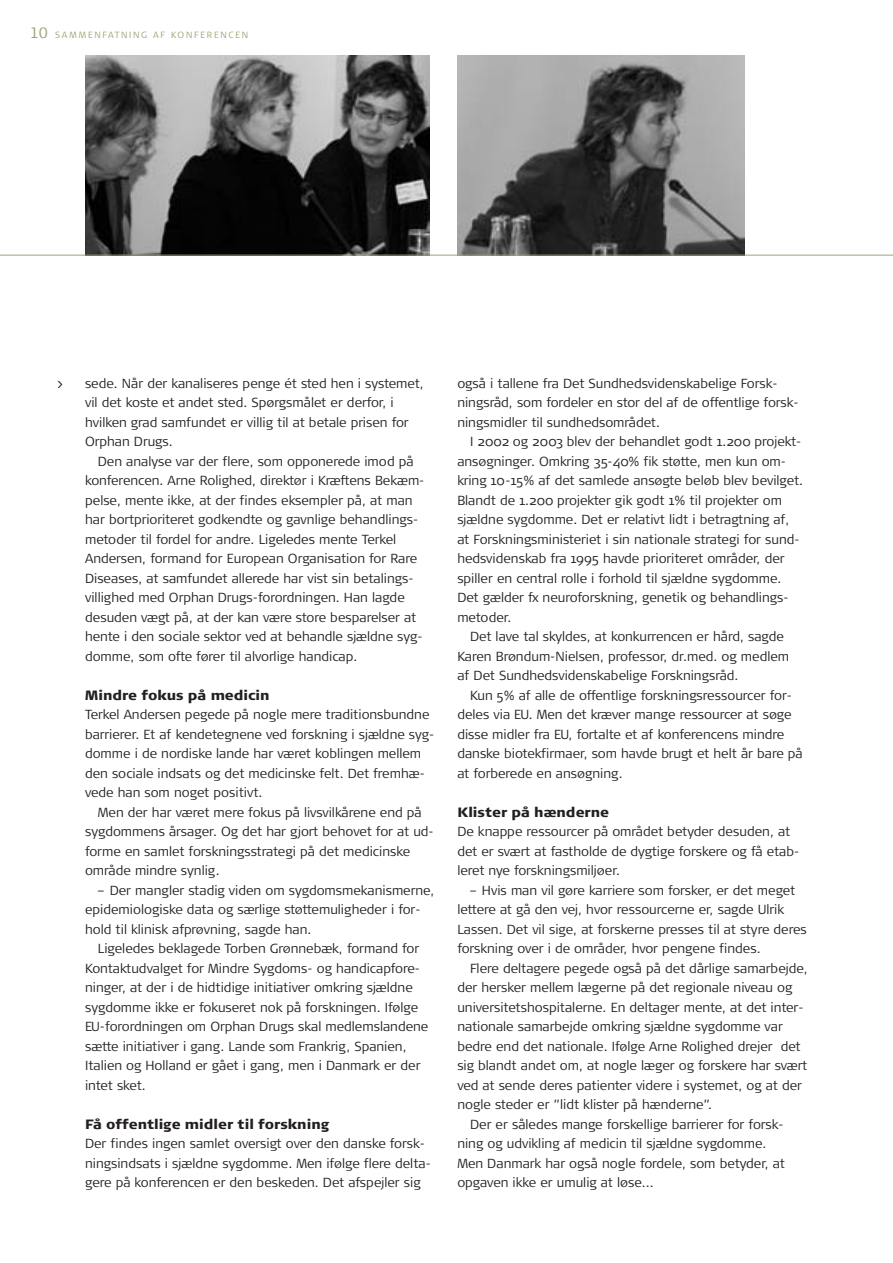
<style>
.page{position:relative;width:893px;height:1263px;background:#fff}
.page>*{position:absolute;margin:0;border:0;box-sizing:border-box;transform-origin:0 0}
.t1{font:900 13.5px "Signa Normal";color:#231f20}
.t2{font:300 13.5px "Signa Normal";color:#231f20}
.t3{font:300 13.2px/19.5px "Signa Normal";color:#231f20}
.t4{font:300 9px "Signa Column";letter-spacing:.18em;color:#9ea374}
.s1{font-size:15px}
</style>
<div class="page">
<img style="left:85px;top:55px;width:344px;height:200px">
<img style="left:458px;top:55px;width:286px;height:200px">
<hr style="left:0;top:255px;width:892px;height:1px;background:#9ea374">
<p class="t4" style="left:30px;top:31px;width:220px"><span class="s1">10</span> SAMMENFATNING AF KONFERENCEN</p>
<p class="t2" style="left:55px;top:378px;width:10px">&gt;</p>
<p class="t3" style="left:85px;top:375px;width:340px">sede. Når der kanaliseres penge ét sted hen i systemet, vil det koste et andet sted. Spørgsmålet er derfor, i hvilken grad samfundet er villig til at betale prisen for Orphan Drugs.</p>
<p class="t3" style="left:85px;top:453px;width:341px;text-indent:13px">Den analyse var der flere, som opponerede imod på konferencen. Arne Rolighed, direktør i Kræftens Bekæm&shy;pelse, mente ikke, at der findes eksempler på, at man har bortprioriteret godkendte og gavnlige behandlings&shy;metoder til fordel for andre. Ligeledes mente Terkel Andersen, formand for European Organisation for Rare Diseases, at samfundet allerede har vist sin betalings&shy;villighed med Orphan Drugs-forordningen. Han lagde desuden vægt på, at der kan være store besparelser at hente i den sociale sektor ved at behandle sjældne syg&shy;domme, som ofte fører til alvorlige handicap.</p>
<p class="t1" style="left:85px;top:690px;width:186px">Mindre fokus på medicin</p>
<p class="t3" style="left:85px;top:706px;width:351px">Terkel Andersen pegede på nogle mere traditionsbundne barrierer. Et af kendetegnene ved forskning i sjældne syg&shy;domme i de nordiske lande har været koblingen mellem den sociale indsats og det medicinske felt. Det fremhæ&shy;vede han som noget positivt.</p>
<p class="t3" style="left:85px;top:804px;width:350px;text-indent:13px">Men der har været mere fokus på livsvilkårene end på sygdommens årsager. Og det har gjort behovet for at ud&shy;forme en samlet forskningsstrategi på det medicinske område mindre synlig.</p>
<p class="t3" style="left:85px;top:882px;width:351px;text-indent:13px">– Der mangler stadig viden om sygdomsmekanismerne, epidemiologiske data og særlige støttemuligheder i for&shy;hold til klinisk afprøvning, sagde han.</p>
<p class="t3" style="left:85px;top:940px;width:345px;text-indent:13px">Ligeledes beklagede Torben Grønnebæk, formand for Kontaktudvalget for Mindre Sygdoms- og handicapfore&shy;ninger, at der i de hidtidige initiativer omkring sjældne sygdomme ikke er fokuseret nok på forskningen. Ifølge EU-forordningen om Orphan Drugs skal medlemslandene sætte initiativer i gang. Lande som Frankrig, Spanien, Italien og Holland er gået i gang, men i Danmark er der intet sket.</p>
<p class="t1" style="left:85px;top:1119px;width:246px">Få offentlige midler til forskning</p>
<p class="t3" style="left:85px;top:1135px;width:347px">Der findes ingen samlet oversigt over den danske forsk&shy;ningsindsats i sjældne sygdomme. Men ifølge flere delta&shy;gere på konferencen er den beskeden. Det afspejler sig</p>
<p class="t3" style="left:457px;top:375px;width:343px">også i tallene fra Det Sundhedsvidenskabelige Forsk&shy;ningsråd, som fordeler en stor del af de offentlige forsk&shy;ningsmidler til sundhedsområdet.</p>
<p class="t3" style="left:457px;top:433px;width:347px;text-indent:13px">I 2002 og 2003 blev der behandlet godt 1.200 projekt&shy;ansøgninger. Omkring 35-40% fik støtte, men kun om&shy;kring 10-15% af det samlede ansøgte beløb blev bevilget.<br>Blandt de 1.200 projekter gik godt 1% til projekter om sjældne sygdomme. Det er relativt lidt i betragtning af, at Forskningsministeriet i sin nationale strategi for sund&shy;hedsvidenskab fra 1995 havde prioriteret områder, der spiller en central rolle i forhold til sjældne sygdomme.<br>Det gælder fx neuroforskning, genetik og behandlings&shy;metoder.</p>
<p class="t3" style="left:457px;top:628px;width:333px;text-indent:13px">Det lave tal skyldes, at konkurrencen er hård, sagde<br>Karen Brøndum-Nielsen, professor, dr.med. og medlem af Det Sundhedsvidenskabelige Forskningsråd.</p>
<p class="t3" style="left:457px;top:687px;width:347px;text-indent:13px">Kun 5% af alle de offentlige forskningsressourcer for&shy;deles via EU. Men det kræver mange ressourcer at søge disse midler fra EU, fortalte et af konferencens mindre danske biotekfirmaer, som havde brugt et helt år bare på at forberede en ansøgning.</p>
<p class="t1" style="left:457px;top:807px;width:153px">Klister på hænderne</p>
<p class="t3" style="left:457px;top:823px;width:343px">De knappe ressourcer på området betyder desuden, at det er svært at fastholde de dygtige forskere og få etab&shy;leret nye forskningsmiljøer.</p>
<p class="t3" style="left:457px;top:882px;width:351px;text-indent:13px">– Hvis man vil gøre karriere som forsker, er det meget lettere at gå den vej, hvor ressourcerne er, sagde Ulrik Lassen. Det vil sige, at forskerne presses til at styre deres forskning over i de områder, hvor pengene findes.</p>
<p class="t3" style="left:470px;top:960px;width:339px">Flere deltagere pegede også på det dårlige samarbejde,</p>
<p class="t3" style="left:457px;top:979px;width:336px">der hersker mellem lægerne på det regionale niveau og</p>
<p class="t3" style="left:457px;top:999px;width:348px">universitetshospitalerne. En deltager mente, at det inter-</p>
<p class="t3" style="left:457px;top:1018px;width:327px">nationale samarbejde omkring sjældne sygdomme var</p>
<p class="t3" style="left:457px;top:1038px;width:345px">bedre end det nationale. Ifølge Arne Rolighed drejer det</p>
<p class="t3" style="left:457px;top:1057px;width:351px">sig blandt andet om, at nogle læger og forskere har svært</p>
<p class="t3" style="left:457px;top:1077px;width:346px">ved at sende deres patienter videre i systemet, og at der</p>
<p class="t3" style="left:457px;top:1096px;width:256px">nogle steder er ”lidt klister på hænderne”.</p>
<p class="t3" style="left:470px;top:1116px;width:315px">Der er således mange forskellige barrierer for forsk-</p>
<p class="t3" style="left:457px;top:1135px;width:311px">ning og udvikling af medicin til sjældne sygdomme.</p>
<p class="t3" style="left:457px;top:1155px;width:329px">Men Danmark har også nogle fordele, som betyder, at</p>
<p class="t3" style="left:457px;top:1174px;width:198px">opgaven ikke er umulig at løse...</p>
</div>
